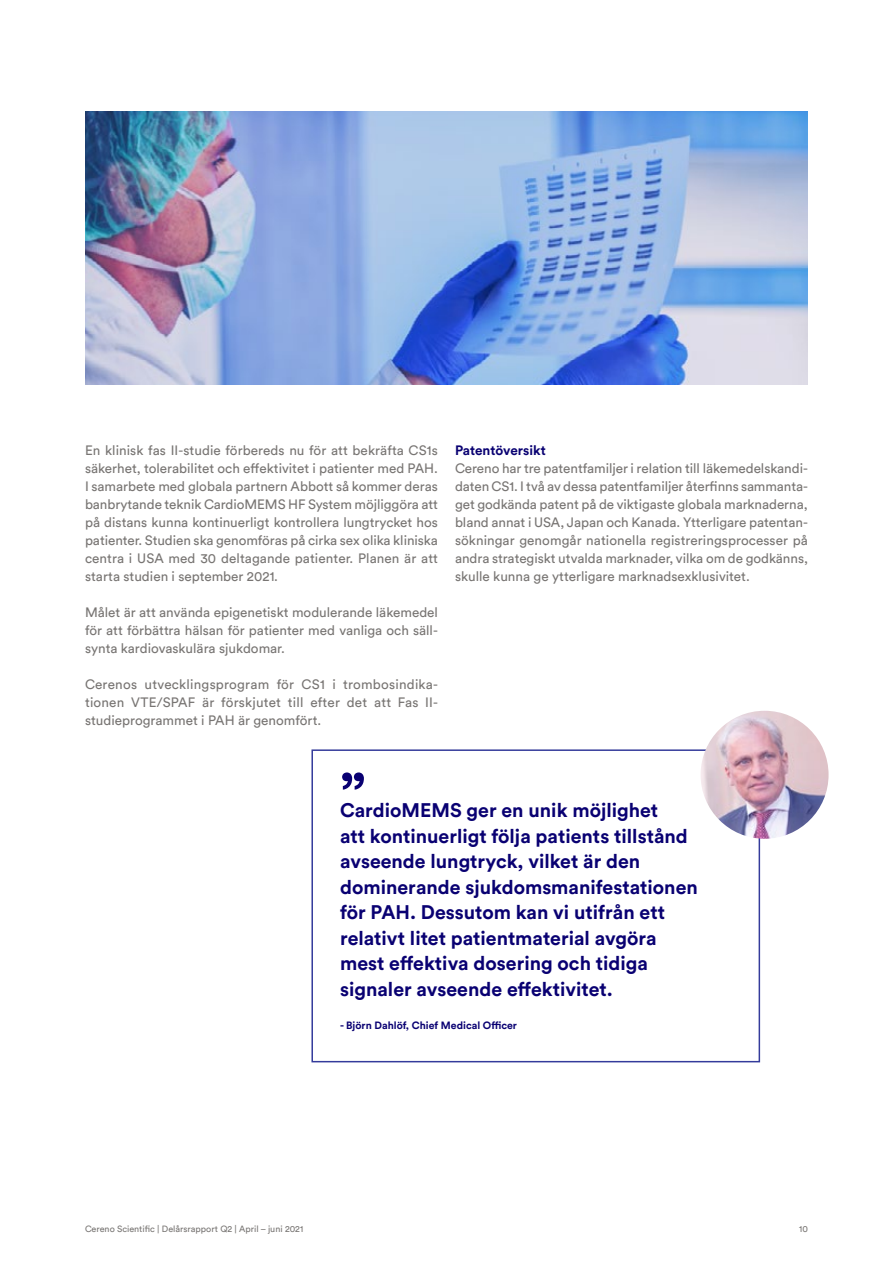
<style>
.page{position:relative;width:893px;height:1263px;background:#fff}
.page>*{position:absolute;margin:0;border:0;box-sizing:border-box;transform-origin:0 0}
.Citat{font:700 60px "Circular Std";color:#090072}
.Citat-2{font:700 19.5px/25.5px "Circular Std";color:#090072}
.t1{font:13.5px/18px "Circular Std";color:#787573;text-align:justify}
.t2{font:700 13.5px "Circular Std";color:#090072}
.Citerad{font:700 10.5px "Circular Std";color:#090072}
.t3{font:9px "Circular Std";color:#787573}
</style>
<div class="page">
<img style="left:85px;top:111px;width:723px;height:273px">
<div style="left:311px;top:749px;width:449px;height:313px;border:2px solid #343b9b"></div>
<img style="left:701px;top:711px;width:127px;height:128px;border-radius:64px">
<p class="t1" style="left:85px;top:441px;width:354px">En klinisk fas II-studie förbereds nu för att bekräfta CS1s säkerhet, tolerabilitet och effektivitet i patienter med PAH.<br>I samarbete med globala partnern Abbott så kommer deras banbrytande teknik CardioMEMS HF System möjliggöra att på distans kunna kontinuerligt kontrollera lungtrycket hos patienter. Studien ska genomföras på cirka sex olika kliniska centra i USA med 30 deltagande patienter. Planen är att starta studien i september 2021.</p>
<p class="t1" style="left:85px;top:603px;width:354px">Målet är att använda epigenetiskt modulerande läkemedel för att förbättra hälsan för patienter med vanliga och säll&shy;synta kardiovaskulära sjukdomar.</p>
<p class="t1" style="left:85px;top:675px;width:355px">Cerenos utvecklingsprogram för CS1 i trombosindika&shy;tionen VTE/SPAF är förskjutet till efter det att Fas II&shy;studieprogrammet i PAH är genomfört.</p>
<h3 class="t2" style="left:455px;top:441px;width:92px">Patentöversikt</h3>
<p class="t1" style="left:455px;top:459px;width:355px">Cereno har tre patentfamiljer i relation till läkemedelskandi&shy;daten CS1. I två av dessa patentfamiljer återfinns sammanta&shy;get godkända patent på de viktigaste globala marknaderna, bland annat i USA, Japan och Kanada. Ytterligare patentan&shy;sökningar genomgår nationella registreringsprocesser på andra strategiskt utvalda marknader, vilka om de godkänns, skulle kunna ge ytterligare marknadsexklusivitet.</p>
<p class="Citat" style="left:340px;top:756px;width:27px">”</p>
<p class="Citat-2" style="left:340px;top:797px;width:359px">CardioMEMS ger en unik möjlighet<br>att kontinuerligt följa patients tillstånd avseende lungtryck, vilket är den dominerande sjukdomsmanifestationen för PAH. Dessutom kan vi utifrån ett relativt litet patientmaterial avgöra mest effektiva dosering och tidiga signaler avseende effektivitet.</p>
<p class="Citerad" style="left:340px;top:1018px;width:178px">- Björn Dahlöf, Chief Medical Officer</p>
<p class="t3" style="left:85px;top:1223px;width:220px">Cereno Scientific | Delårsrapport Q2 | April – juni 2021</p>
<p class="t3" style="left:799px;top:1223px;width:10px">10</p>
</div>
